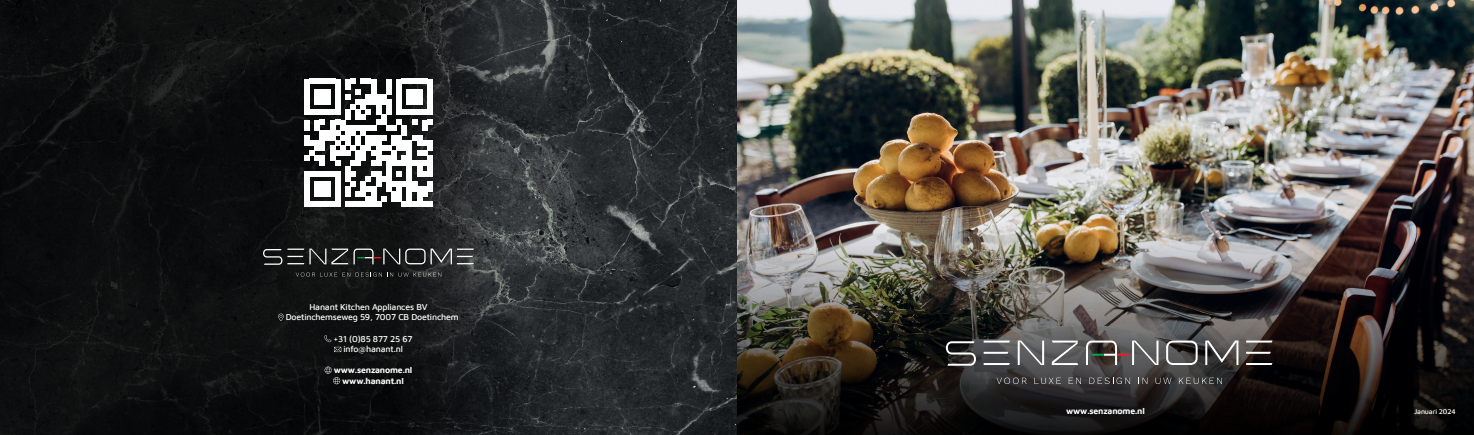
<style>
.page{position:relative;width:1474px;height:435px;background:#fff}
.page>*{position:absolute;margin:0;border:0;box-sizing:border-box;transform-origin:0 0}
.t1{font:500 8.75px/10.5px "Maven Pro";letter-spacing:-.02em;color:#fff}
.t2{font:700 8.75px/10.5px "Maven Pro";letter-spacing:-.02em;color:#fff;text-align:center}
.t3{font:500 7px "Maven Pro";letter-spacing:-.02em;color:#fff}
</style>
<div class="page">
<img style="left:506px;top:0;width:231px;height:434px">
<svg style="left:0;top:0;width:506px;height:434px;fill:#0e0f0f"></svg>
<img style="left:737px;top:0;width:736px;height:227px">
<svg style="left:304px;top:79px;width:128px;height:128px"></svg>
<svg style="left:278px;top:313px;width:6px;height:7px"></svg>
<svg style="left:324px;top:334px;width:17px;height:17px"></svg>
<svg style="left:324px;top:366px;width:16px;height:17px"></svg>
<img style="left:737px;top:227px;width:736px;height:207px">
<div style="left:932px;top:326px;width:352px;height:70px;background:#231f20;opacity:.75"></div>
<svg style="left:996px;top:377px;width:30px;height:6px"></svg>
<svg style="left:1034px;top:377px;width:26px;height:6px"></svg>
<svg style="left:1068px;top:377px;width:12px;height:6px"></svg>
<svg style="left:1089px;top:377px;width:41px;height:6px"></svg>
<svg style="left:1138px;top:377px;width:9px;height:6px"></svg>
<svg style="left:1155px;top:377px;width:16px;height:6px"></svg>
<svg style="left:1178px;top:377px;width:43px;height:6px"></svg>
<svg style="left:945px;top:341px;width:31px;height:24px"></svg>
<svg style="left:1017px;top:340px;width:27px;height:24px"></svg>
<svg style="left:1051px;top:340px;width:27px;height:24px"></svg>
<svg style="left:1166px;top:340px;width:31px;height:24px"></svg>
<svg style="left:1205px;top:340px;width:33px;height:24px"></svg>
<svg style="left:1085px;top:340px;width:73px;height:24px"></svg>
<svg style="left:983px;top:351px;width:25px;height:2px"></svg>
<svg style="left:983px;top:340px;width:27px;height:2px"></svg>
<svg style="left:983px;top:362px;width:27px;height:2px"></svg>
<svg style="left:1246px;top:351px;width:24px;height:2px"></svg>
<svg style="left:1246px;top:340px;width:26px;height:2px"></svg>
<svg style="left:1246px;top:362px;width:26px;height:2px"></svg>
<svg style="left:296px;top:272px;width:54px;height:4px"></svg>
<svg style="left:356px;top:272px;width:85px;height:4px"></svg>
<svg style="left:263px;top:248px;width:211px;height:16px"></svg>
<p class="t1" style="left:286px;top:300px;width:174px;text-indent:24px">Hanant Kitchen Appliances BV<br>Doetinchemseweg 59, 7007 CB Doetinchem</p>
<p class="t1" style="left:333px;top:332px;width:81px;text-align:center">+31 (0)85 877 25 67 info@hanant.nl</p>
<p class="t2" style="left:334px;top:363px;width:80px">www.senzanome.nl www.hanant.nl</p>
<p class="t2" style="left:1066px;top:404px;width:80px">www.senzanome.nl</p>
<p class="t3" style="left:1413px;top:405px;width:43px">Januari 2024</p>
</div>
